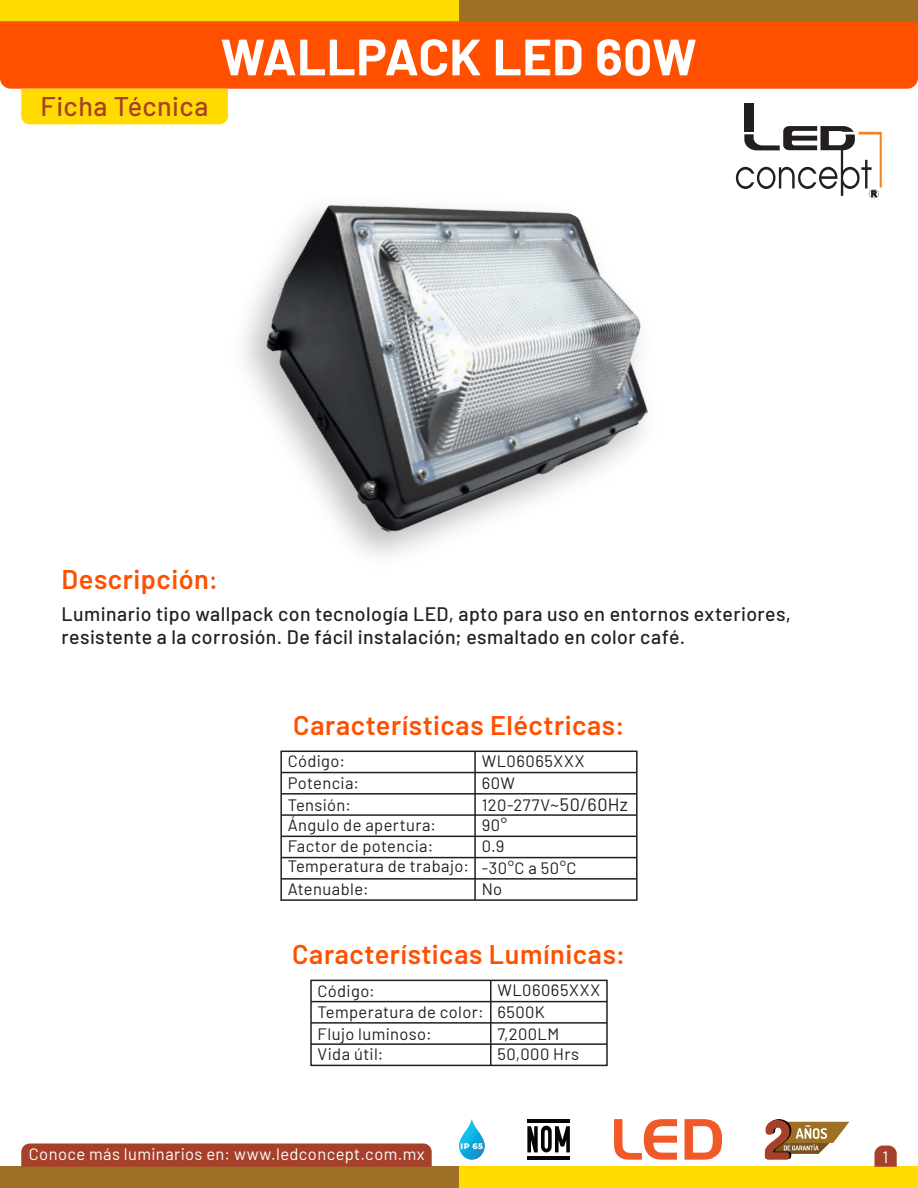
<style>
.page{position:relative;width:918px;height:1188px;background:#fff}
.page>*{position:absolute;margin:0;border:0;box-sizing:border-box;transform-origin:0 0}
.t1{font:700 51px "Barlow";letter-spacing:.005em;color:#fff}
.t2{font:600 27px "Barlow";letter-spacing:.025em;color:#ff5000}
.t3{font:500 27px "Barlow";letter-spacing:.015em;color:#a6402a}
.t4{font:500 19.5px/22.5px "Barlow";letter-spacing:.02em;color:#231f20}
.t5{font:16.5px/21.3px "Barlow";letter-spacing:.025em;color:#231f20}
.t6{font:16.5px "Barlow";letter-spacing:.025em;color:#fff}
.t7{font:800 8.1px "Montserrat";color:#fff}
.s1{font-size:18px}
</style>
<div class="page">
<svg style="left:459px;top:1119px;width:26px;height:41px"></svg>
<hr style="left:527px;top:1119px;width:43px;height:4px;background:#040503">
<hr style="left:527px;top:1156px;width:43px;height:4px;background:#040503">
<svg style="left:527px;top:1126px;width:43px;height:26px"></svg>
<svg style="left:614px;top:1119px;width:108px;height:41px"></svg>
<hr style="left:281px;top:772px;width:356px;height:1px;background:#231f20">
<hr style="left:281px;top:793px;width:356px;height:2px;background:#231f20">
<hr style="left:281px;top:814px;width:356px;height:2px;background:#231f20">
<hr style="left:281px;top:836px;width:356px;height:1px;background:#231f20">
<hr style="left:281px;top:857px;width:356px;height:1px;background:#231f20">
<hr style="left:281px;top:878px;width:356px;height:2px;background:#231f20">
<div style="left:280px;top:751px;width:358px;height:150px;border:2px solid #231f20"></div>
<hr style="left:474px;top:751px;width:2px;height:149px;background:#231f20">
<hr style="left:311px;top:1001px;width:296px;height:1px;background:#231f20">
<hr style="left:311px;top:1022px;width:296px;height:2px;background:#231f20">
<hr style="left:311px;top:1043px;width:296px;height:2px;background:#231f20">
<div style="left:310px;top:980px;width:298px;height:86px;border:2px solid #231f20"></div>
<hr style="left:490px;top:980px;width:2px;height:85px;background:#231f20">
<div style="left:0;top:0;width:459px;height:21px;background:#ffdb00"></div>
<div style="left:459px;top:0;width:459px;height:21px;background:#9d7025"></div>
<div style="left:0;top:1167px;width:459px;height:21px;background:#9d7025"></div>
<div style="left:459px;top:1167px;width:459px;height:21px;background:#ffdb00"></div>
<div style="left:0;top:21px;width:918px;height:68px;background:#ff5000"></div>
<div style="left:21px;top:89px;width:207px;height:35px;background:#ffdb00"></div>
<svg style="left:21px;top:1143px;width:411px;height:24px;background:#a8452f"></svg>
<svg style="left:874px;top:1146px;width:23px;height:21px"></svg>
<div style="left:744px;top:103px;width:9px;height:29px;background:#231f20"></div>
<svg style="left:736px;top:126px;width:146px;height:72px"></svg>
<svg style="left:765px;top:1119px;width:84px;height:41px"></svg>
<img style="left:211px;top:121px;width:438px;height:435px">
<h2 class="t3" style="left:40px;top:87px;width:170px">Ficha Técnica</h2>
<h1 class="t1" style="left:220px;top:19px;width:478px">WALLPACK LED 60W</h1>
<h2 class="t2" style="left:62px;top:559px;width:158px">Descripción:</h2>
<p class="t4" style="left:62px;top:601px;width:731px">Luminario tipo wallpack con tecnología LED, apto para uso en entornos exteriores, resistente a la corrosión. De fácil instalación; esmaltado en color café.</p>
<h2 class="t2" style="left:293px;top:706px;width:333px">Características Eléctricas:</h2>
<p class="t5" style="left:288px;top:750px;width:183px">Código:<br>Potencia:<br>Tensión:<br>Ángulo de apertura:<br>Factor de potencia:<br>Temperatura de trabajo:</p>
<p class="t5" style="left:288px;top:877px;width:83px">Atenuable:</p>
<p class="t5" style="left:482px;top:749px;width:148px">WL06065XXX<br>60W<br>120-277V<span class="s1">~50/60Hz<br></span>90°<br>0.9<br>-30°C a 50°C</p>
<p class="t5" style="left:482px;top:877px;width:22px">No</p>
<h2 class="t2" style="left:292px;top:935px;width:335px">Características Lumínicas:</h2>
<p class="t5" style="left:318px;top:979px;width:168px">Código:<br>Temperatura de color:<br>Flujo luminoso:<br>Vida útil:</p>
<p class="t5" style="left:497px;top:978px;width:104px">WL06065XXX<br>6500K<br>7,200LM<br>50,000 Hrs</p>
<p class="t7" style="left:461px;top:1140px;width:24px">IP 65</p>
<p class="t6" style="left:29px;top:1142px;width:397px">Conoce más luminarios en: www.ledconcept.com.mx</p>
<p class="t6" style="left:883px;top:1145px;width:7px">1</p>
</div>
